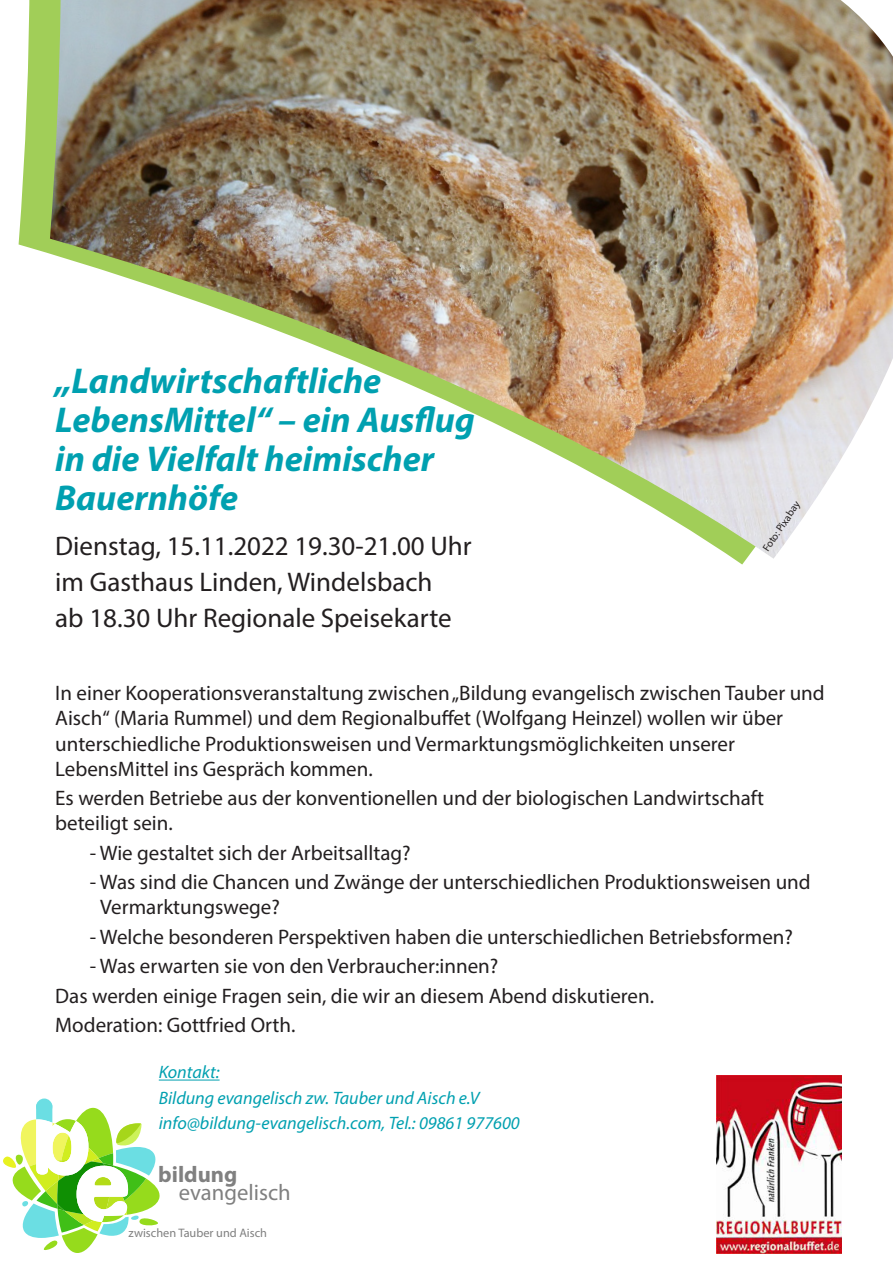
<style>
.page{position:relative;width:893px;height:1263px;background:#fff}
.page>*{position:absolute;margin:0;border:0;box-sizing:border-box;transform-origin:0 0}
.VUntertitel{font:italic 700 36px/39px "Myriad Pro";color:#00a0b0}
.VUntertitel-2{font:27px/36px "Myriad Pro";color:#231f20}
.t1{font:22.65px "Myriad Pro";color:#808080}
.t2{font:700 22.65px "Myriad Pro";color:#808080}
.VText{font:21px/25.2px "Myriad Pro";color:#231f20}
.VUntertitel-3{font:italic 18px "Myriad Pro";color:#00a0b0}
.t3{font:12.3px "Myriad Pro";color:#808080}
.Absatzformat_1{font:10.5px "Myriad Pro";color:#231f20}
</style>
<div class="page">
<svg style="left:19px;top:0;width:728px;height:564px"></svg>
<svg style="left:3px;top:1101px;width:157px;height:152px"></svg>
<div style="left:36px;top:1098px;width:16px;height:17px;background:#6bdee3;border-radius:50%"></div>
<hr style="left:159px;top:1079px;width:61px;height:1px;background:#00a0b0">
<img style="left:50px;top:0;width:843px;height:559px">
<img style="left:716px;top:1076px;width:126px;height:177px">
<p class="VUntertitel" style="left:55px;top:360px;width:421px">„Landwirtschaftliche<br>LebensMittel“ – ein Ausflug in die Vielfalt heimischer<br>Bauernhöfe</p>
<p class="VUntertitel-2" style="left:55px;top:527px;width:418px">Dienstag, 15.11.2022 19.30-21.00 Uhr im Gasthaus Linden, Windelsbach<br>ab 18.30 Uhr Regionale Speisekarte</p>
<p class="Absatzformat_1" style="left:760px;top:546px;width:59px;rotate:-56deg">Foto: Pixabay</p>
<p class="VText" style="left:55px;top:680px;width:771px">In einer Kooperationsveranstaltung zwischen „Bildung evangelisch zwischen Tauber und Aisch“ (Maria Rummel) und dem Regionalbuffet (Wolfgang Heinzel) wollen wir über unterschiedliche Produktionsweisen und Vermarktungsmöglichkeiten unserer LebensMittel ins Gespräch kommen.</p>
<p class="VText" style="left:55px;top:785px;width:710px">Es werden Betriebe aus der konventionellen und der biologischen Landwirtschaft beteiligt sein.</p>
<p class="VText" style="left:90px;top:840px;width:323px">- Wie gestaltet sich der Arbeitsalltag?</p>
<p class="VText" style="left:100px;top:869px;width:712px;text-indent:-10px">- Was sind die Chancen und Zwänge der unterschiedlichen Produktionsweisen und<br>Vermarktungswege?</p>
<p class="VText" style="left:90px;top:924px;width:705px">- Welche besonderen Perspektiven haben die unterschiedlichen Betriebsformen?</p>
<p class="VText" style="left:90px;top:953px;width:410px">- Was erwarten sie von den Verbraucher:innen?</p>
<p class="VText" style="left:55px;top:983px;width:600px">Das werden einige Fragen sein, die wir an diesem Abend diskutieren.</p>
<p class="VText" style="left:55px;top:1012px;width:242px">Moderation: Gottfried Orth.</p>
<p class="VUntertitel-3" style="left:159px;top:1061px;width:62px">Kontakt:</p>
<p class="VUntertitel-3" style="left:159px;top:1086px;width:322px">Bildung evangelisch zw. Tauber und Aisch e.V</p>
<p class="VUntertitel-3" style="left:159px;top:1112px;width:362px">info@bildung-evangelisch.com, Tel.: 09861 977600</p>
<p class="t2" style="left:158px;top:1160px;width:81px">bildung</p>
<p class="t1" style="left:179px;top:1179px;width:114px">evangelisch</p>
<p class="t3" style="left:128px;top:1225px;width:140px">zwischen Tauber und Aisch</p>
</div>
